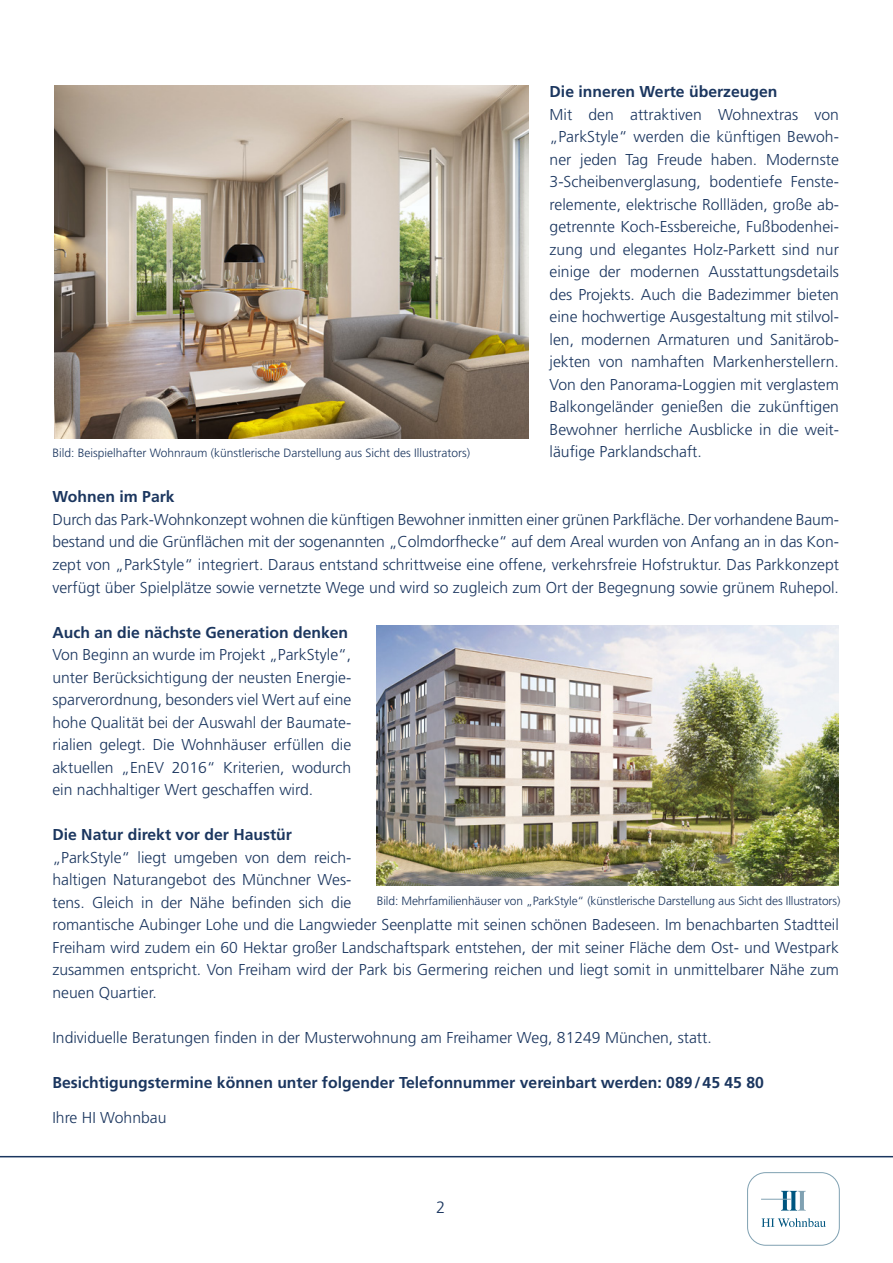
<style>
.page{position:relative;width:893px;height:1263px;background:#fff}
.page>*{position:absolute;margin:0;border:0;box-sizing:border-box;transform-origin:0 0}
.t1{font:300 16.5px "Frutiger";color:#1b365f}
.t2{font:300 15.75px/22.5px "Frutiger";color:#1b365f;text-align:justify}
.t3{font:700 15.75px "Frutiger";color:#1b365f}
.t4{font:300 12px "Frutiger";letter-spacing:-.01em;color:#1b365f}
</style>
<div class="page">
<hr style="left:0;top:1156px;width:893px;height:1px;background:#1b365f">
<div style="left:747px;top:1172px;width:93px;height:73px;border:1px solid #80a1b2;border-radius:18px"></div>
<svg style="left:761px;top:1218px;width:65px;height:9px"></svg>
<svg style="left:781px;top:1191px;width:25px;height:19px"></svg>
<hr style="left:761px;top:1199px;width:30px;height:1px;background:#80a1b2">
<img style="left:54px;top:85px;width:474px;height:353px">
<img style="left:377px;top:625px;width:462px;height:260px">
<p class="t4" style="left:52px;top:446px;width:419px">Bild: Beispielhafter Wohnraum (künstlerische Darstellung aus Sicht des Illustrators)</p>
<p class="t3" style="left:550px;top:83px;width:229px">Die inneren Werte überzeugen</p>
<p class="t2" style="left:550px;top:103px;width:291px">Mit den attraktiven Wohnextras von „ParkStyle“ werden die künftigen Bewoh&shy;ner jeden Tag Freude haben. Modernste 3-Scheibenverglasung, bodentiefe Fenste&shy;relemente, elektrische Rollläden, große ab&shy;getrennte Koch-Essbereiche, Fußbodenhei&shy;zung und elegantes Holz-Parkett sind nur einige der modernen Ausstattungsdetails des Projekts. Auch die Badezimmer bieten eine hochwertige Ausgestaltung mit stilvol&shy;len, modernen Armaturen und Sanitärob&shy;jekten von namhaften Markenherstellern.<br>Von den Panorama-Loggien mit verglastem Balkongeländer genießen die zukünftigen Bewohner herrliche Ausblicke in die weit&shy;läufige Parklandschaft.</p>
<p class="t3" style="left:52px;top:488px;width:124px">Wohnen im Park</p>
<p class="t2" style="left:52px;top:508px;width:788px">Durch das Park-Wohnkonzept wohnen die künftigen Bewohner inmitten einer grünen Parkfläche. Der vorhandene Baum&shy;bestand und die Grünflächen mit der sogenannten „Colmdorfhecke“ auf dem Areal wurden von Anfang an in das Kon&shy;zept von „ParkStyle“ integriert. Daraus entstand schrittweise eine offene, verkehrsfreie Hofstruktur. Das Parkkonzept verfügt über Spielplätze sowie vernetzte Wege und wird so zugleich zum Ort der Begegnung sowie grünem Ruhepol.</p>
<p class="t3" style="left:52px;top:623px;width:297px">Auch an die nächste Generation denken</p>
<p class="t2" style="left:52px;top:643px;width:300px">Von Beginn an wurde im Projekt „ParkStyle“, unter Berücksichtigung der neusten Energie&shy;sparverordnung, besonders viel Wert auf eine hohe Qualität bei der Auswahl der Baumate&shy;rialien gelegt. Die Wohnhäuser erfüllen die aktuellen „EnEV 2016“ Kriterien, wodurch ein nachhaltiger Wert geschaffen wird.</p>
<p class="t3" style="left:52px;top:825px;width:241px">Die Natur direkt vor der Haustür</p>
<p class="t2" style="left:52px;top:846px;width:788px;text-align:left">„ParkStyle“ liegt umgeben von dem reich-<br>haltigen Naturangebot des Münchner Wes-<br>tens. Gleich in der Nähe befinden sich die<br>romantische Aubinger Lohe und die Langwieder Seenplatte mit seinen schönen Badeseen. Im benachbarten Stadtteil Freiham wird zudem ein 60 Hektar großer Landschaftspark entstehen, der mit seiner Fläche dem Ost- und Westpark zusammen entspricht. Von Freiham wird der Park bis Germering reichen und liegt somit in unmittelbarer Nähe zum neuen Quartier.</p>
<p class="t2" style="left:52px;top:1026px;width:661px">Individuelle Beratungen finden in der Musterwohnung am Freihamer Weg, 81249 München, statt.</p>
<p class="t3" style="left:52px;top:1073px;width:713px">Besichtigungstermine können unter folgender Telefonnummer vereinbart werden: 089/45 45 80</p>
<p class="t2" style="left:52px;top:1106px;width:116px">Ihre HI Wohnbau</p>
<p class="t4" style="left:377px;top:894px;width:465px">Bild: Mehrfamilienhäuser von „ParkStyle“ (künstlerische Darstellung aus Sicht des Illustrators)</p>
<p class="t1" style="left:436px;top:1198px;width:11px">2</p>
</div>
